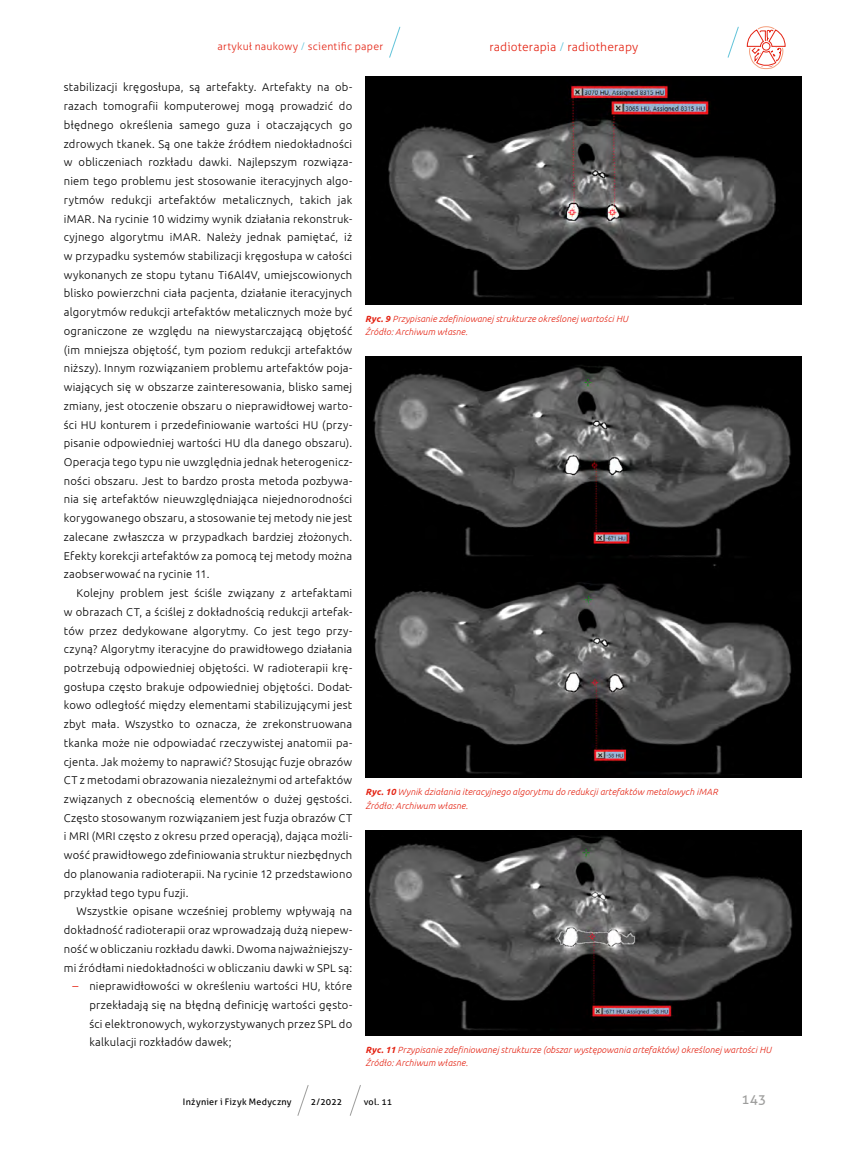
<style>
.page{position:relative;width:862px;height:1149px;background:#fff}
.page>*{position:absolute;margin:0;border:0;box-sizing:border-box;transform-origin:0 0}
.t1{font:13.5px "Aller";color:#9d9d9c}
.t2{font:300 12px "Aller";letter-spacing:.015em;color:#e42313}
.t3{font:300 11.25px/18.8px "Ubuntu";letter-spacing:.02em;color:#000;text-align:justify}
.t4{font:300 10.5px "Aller";letter-spacing:.025em;color:#e42313}
.t5{font:italic 300 9px/13.5px "Ubuntu";letter-spacing:.015em;color:#e42313}
.t6{font:9px "Aller";letter-spacing:.025em;color:#000}
.s1{color:#61c3d9}
.s2{font-size:12px;color:#e42313}
.s3{font-weight:700}
</style>
<div class="page">
<svg style="left:297px;top:1085px;width:11px;height:30px"></svg>
<svg style="left:389px;top:26px;width:11px;height:32px"></svg>
<svg style="left:350px;top:1085px;width:10px;height:30px"></svg>
<svg style="left:727px;top:26px;width:59px;height:43px"></svg>
<svg style="left:762px;top:43px;width:7px;height:7px"></svg>
<div style="left:761px;top:42px;width:8px;height:8px;border:1px solid #e42313;border-radius:50%"></div>
<img style="left:365px;top:77px;width:436px;height:227px">
<img style="left:365px;top:356px;width:436px;height:421px">
<img style="left:365px;top:830px;width:436px;height:204px">
<p class="t4" style="left:217px;top:40px;width:167px">artykuł naukowy <span class="s1">/</span> scientific paper</p>
<p class="t2" style="left:489px;top:40px;width:150px">radioterapia <span class="s1">/</span> radiotherapy</p>
<p class="t3" style="left:64px;top:78px;width:290px">stabilizacji kręgosłupa, są artefakty. Artefakty na ob&shy;razach tomografii komputerowej mogą prowadzić do błędnego określenia samego guza i otaczających go zdrowych tkanek. Są one także źródłem niedokładności w obliczeniach rozkładu dawki. Najlepszym rozwiąza&shy;niem tego problemu jest stosowanie iteracyjnych algo&shy;rytmów redukcji artefaktów metalicznych, takich jak iMAR. Na rycinie 10 widzimy wynik działania rekonstruk&shy;cyjnego algorytmu iMAR. Należy jednak pamiętać, iż w przypadku systemów stabilizacji kręgosłupa w całości wykonanych ze stopu tytanu Ti6Al4V, umiejscowionych blisko powierzchni ciała pacjenta, działanie iteracyjnych algorytmów redukcji artefaktów metalicznych może być ograniczone ze względu na niewystarczającą objętość (im mniejsza objętość, tym poziom redukcji artefaktów niższy). Innym rozwiązaniem problemu artefaktów poja&shy;wiających się w obszarze zainteresowania, blisko samej zmiany, jest otoczenie obszaru o nieprawidłowej warto&shy;ści HU konturem i przedefiniowanie wartości HU (przy&shy;pisanie odpowiedniej wartości HU dla danego obszaru).<br>Operacja tego typu nie uwzględnia jednak heterogenicz&shy;ności obszaru. Jest to bardzo prosta metoda pozbywa&shy;nia się artefaktów nieuwzględniająca niejednorodności korygowanego obszaru, a stosowanie tej metody nie jest zalecane zwłaszcza w przypadkach bardziej złożonych.<br>Efekty korekcji artefaktów za pomocą tej metody można zaobserwować na rycinie 11.</p>
<p class="t3" style="left:64px;top:583px;width:290px;text-indent:13px">Kolejny problem jest ściśle związany z artefaktami w obrazach CT, a ściślej z dokładnością redukcji artefak&shy;tów przez dedykowane algorytmy. Co jest tego przy&shy;czyną? Algorytmy iteracyjne do prawidłowego działania potrzebują odpowiedniej objętości. W radioterapii krę&shy;gosłupa często brakuje odpowiedniej objętości. Dodat&shy;kowo odległość między elementami stabilizującymi jest zbyt mała. Wszystko to oznacza, że zrekonstruowana tkanka może nie odpowiadać rzeczywistej anatomii pa&shy;cjenta. Jak możemy to naprawić? Stosując fuzje obrazów CT z metodami obrazowania niezależnymi od artefaktów związanych z obecnością elementów o dużej gęstości.<br>Często stosowanym rozwiązaniem jest fuzja obrazów CT i MRI (MRI często z okresu przed operacją), dająca możli&shy;wość prawidłowego zdefiniowania struktur niezbędnych do planowania radioterapii. Na rycinie 12 przedstawiono przykład tego typu fuzji.</p>
<p class="t3" style="left:64px;top:901px;width:290px;text-indent:13px">Wszystkie opisane wcześniej problemy wpływają na dokładność radioterapii oraz wprowadzają dużą niepew&shy;ność w obliczaniu rozkładu dawki. Dwoma najważniejszy&shy;mi źródłami niedokładności w obliczaniu dawki w SPL są:</p>
<p class="t3" style="left:89px;top:976px;width:264px;text-indent:-17px"><span class="s2">–</span> nieprawidłowości w określeniu wartości HU, które przekładają się na błędną definicję wartości gęsto&shy;ści elektronowych, wykorzystywanych przez SPL do kalkulacji rozkładów dawek;</p>
<p class="t5" style="left:365px;top:311px;width:264px"><span class="s3">Ryc. 9</span> Przypisanie zdefiniowanej strukturze określonej wartości HU<br>Źródło: Archiwum własne.</p>
<p class="t5" style="left:365px;top:785px;width:354px"><span class="s3">Ryc. 10</span> Wynik działania iteracyjnego algorytmu do redukcji artefaktów metalowych iMAR<br>Źródło: Archiwum własne.</p>
<p class="t5" style="left:365px;top:1042px;width:407px"><span class="s3">Ryc. 11</span> Przypisanie zdefiniowanej strukturze (obszar występowania artefaktów) określonej wartości HU<br>Źródło: Archiwum własne.</p>
<p class="t6" style="left:183px;top:1095px;width:110px">Inżynier i Fizyk Medyczny</p>
<p class="t6" style="left:311px;top:1095px;width:33px">2/2022</p>
<p class="t6" style="left:363px;top:1095px;width:30px">vol. 11</p>
<p class="t1" style="left:741px;top:1090px;width:26px">143</p>
</div>
